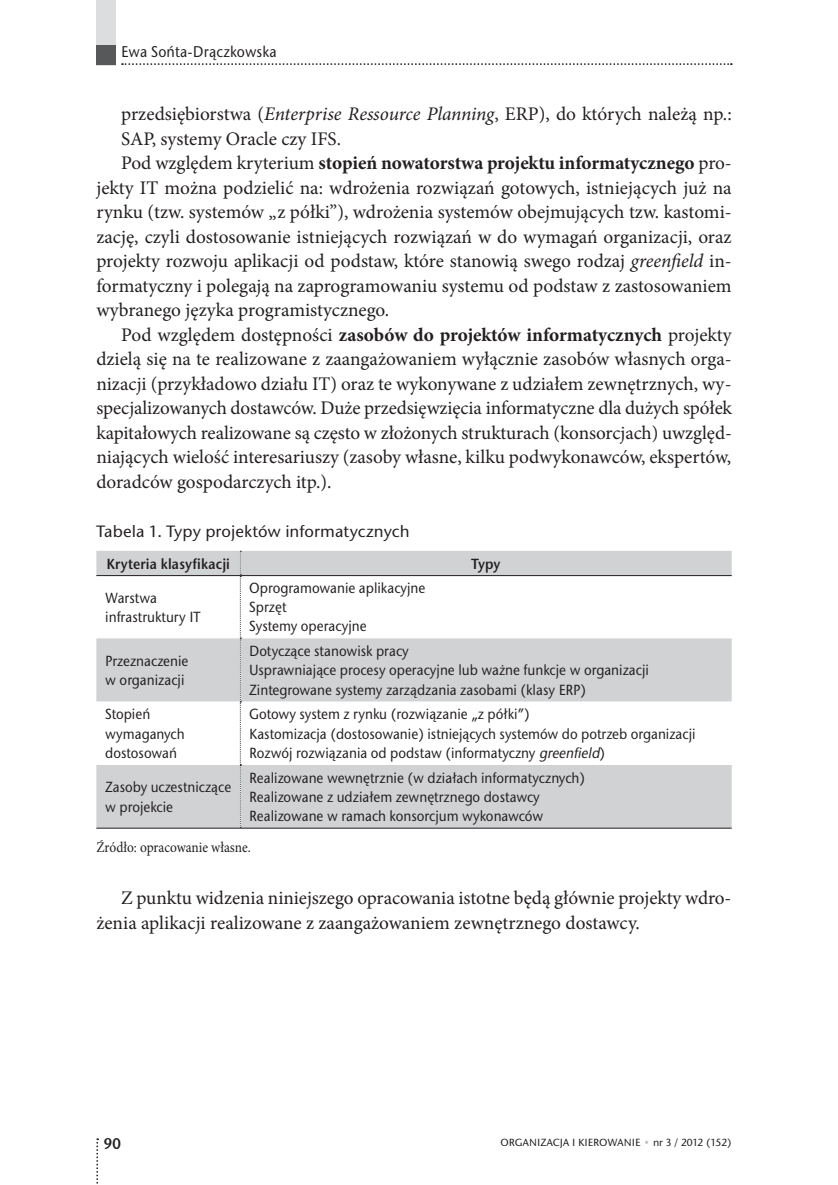
<style>
.page{position:relative;width:838px;height:1185px;background:#fff}
.page>*{position:absolute;margin:0;border:0;box-sizing:border-box;transform-origin:0 0}
.t1{font:19.25px/24.5px "Minion Pro";color:#231f20}
.t2{font:700 19.25px "Minion Pro";color:#231f20}
.t3{font:500 16.62px "Stone Sans Itc TOT";color:#231f20}
.t4{font:500 15.75px "Stone Sans Itc TOT";letter-spacing:.005em;color:#231f20;scale:.9 1}
.t5{font:15.75px "Stone Sans Itc TOT Semi";color:#231f20;scale:.9 1}
.t6{font:500 14.88px/19.2px "Stone Sans Itc TOT";color:#231f20;scale:.9 1}
.t7{font:14.88px "Minion Pro";color:#231f20;scale:.9 1}
.t8{font:14.88px "Stone Sans Itc TOT Semi";letter-spacing:.015em;color:#231f20;scale:.9 1}
.t9{font:500 10.5px "Stone Sans Itc TOT";color:#231f20}
.s1{font-style:italic}
.s2{font-weight:400}
.s3{color:#bcbdc0}
</style>
<div class="page">
<div style="left:96px;top:0;width:20px;height:65px;background:#dcdddf"></div>
<svg style="left:122px;top:63px;width:609px;height:2px"></svg>
<div style="left:96px;top:45px;width:20px;height:20px;background:#57585a"></div>
<svg style="left:96px;top:1138px;width:2px;height:46px"></svg>
<svg style="left:96px;top:551px;width:635px;height:277px"></svg>
<hr style="left:96px;top:575px;width:144px;height:1px;background:#231f20">
<hr style="left:240px;top:575px;width:491px;height:1px;background:#231f20">
<hr style="left:96px;top:828px;width:144px;height:1px;background:#231f20">
<hr style="left:240px;top:828px;width:491px;height:1px;background:#231f20">
<p class="t4" style="left:121px;top:42px;width:174px">Ewa Sońta-Drączkowska</p>
<p class="t1" style="left:121px;top:102px;width:612px">przedsiębiorstwa (<span class="s1">Enterprise Ressource Planning</span>, ERP), do których należą np.:</p>
<p class="t1" style="left:121px;top:126px;width:221px">SAP, systemy Oracle czy IFS.</p>
<p class="t2" style="left:121px;top:149px;width:612px"><span class="s2">Pod względem kryterium</span> stopień nowatorstwa projektu informatycznego <span class="s2">pro-</span></p>
<p class="t1" style="left:96px;top:175px;width:636px">jekty IT można podzielić na: wdrożenia rozwiązań gotowych, istniejących już na</p>
<p class="t1" style="left:96px;top:200px;width:636px">rynku (tzw. systemów „z półki”), wdrożenia systemów obejmujących tzw. kastomi-</p>
<p class="t1" style="left:96px;top:224px;width:636px">zację, czyli dostosowanie istniejących rozwiązań w do wymagań organizacji, oraz</p>
<p class="t1" style="left:96px;top:249px;width:636px">projekty rozwoju aplikacji od podstaw, które stanowią swego rodzaj <span class="s1">greenfield</span> in-</p>
<p class="t1" style="left:96px;top:273px;width:636px">formatyczny i polegają na zaprogramowaniu systemu od podstaw z zastosowaniem</p>
<p class="t1" style="left:96px;top:298px;width:294px">wybranego języka programistycznego.</p>
<p class="t2" style="left:121px;top:321px;width:612px"><span class="s2">Pod względem dostępności</span> zasobów do projektów informatycznych <span class="s2">projekty</span></p>
<p class="t1" style="left:96px;top:347px;width:636px">dzielą się na te realizowane z zaangażowaniem wyłącznie zasobów własnych orga-</p>
<p class="t1" style="left:96px;top:371px;width:636px">nizacji (przykładowo działu IT) oraz te wykonywane z udziałem zewnętrznych, wy-</p>
<p class="t1" style="left:96px;top:396px;width:637px">specjalizowanych dostawców. Duże przedsięwzięcia informatyczne dla dużych spółek</p>
<p class="t1" style="left:96px;top:420px;width:637px">kapitałowych realizowane są często w złożonych strukturach (konsorcjach) uwzględ-</p>
<p class="t1" style="left:96px;top:445px;width:636px">niających wielość interesariuszy (zasoby własne, kilku podwykonawców, ekspertów,</p>
<p class="t1" style="left:96px;top:469px;width:237px">doradców gospodarczych itp.).</p>
<p class="t3" style="left:96px;top:521px;width:315px">Tabela 1. Typy projektów informatycznych</p>
<p class="t8" style="left:106px;top:554px;width:139px">Kryteria klasyfikacji</p>
<p class="t8" style="left:471px;top:554px;width:34px">Typy</p>
<p class="t6" style="left:105px;top:588px;width:107px">Warstwa infrastruktury IT</p>
<p class="t6" style="left:249px;top:578px;width:197px">Oprogramowanie aplikacyjne<br>Sprzęt<br>Systemy operacyjne</p>
<p class="t6" style="left:105px;top:651px;width:94px">Przeznaczenie w organizacji</p>
<p class="t6" style="left:249px;top:641px;width:445px">Dotyczące stanowisk pracy<br>Usprawniające procesy operacyjne lub ważne funkcje w organizacji<br>Zintegrowane systemy zarządzania zasobami (klasy ERP)</p>
<p class="t6" style="left:105px;top:705px;width:90px">Stopień wymaganych dostosowań</p>
<p class="t6" style="left:249px;top:705px;width:497px">Gotowy system z rynku (rozwiązanie „z półki”)<br>Kastomizacja (dostosowanie) istniejących systemów do potrzeb organizacji<br>Rozwój rozwiązania od podstaw (informatyczny <span class="s1">greenfield</span>)</p>
<p class="t6" style="left:105px;top:778px;width:141px">Zasoby uczestniczące w projekcie</p>
<p class="t6" style="left:249px;top:768px;width:375px">Realizowane wewnętrznie (w działach informatycznych)<br>Realizowane z udziałem zewnętrznego dostawcy<br>Realizowane w ramach konsorcjum wykonawców</p>
<p class="t7" style="left:96px;top:837px;width:173px">Źródło: opracowanie własne.</p>
<p class="t1" style="left:96px;top:886px;width:636px;text-indent:25px">Z punktu widzenia niniejszego opracowania istotne będą głównie projekty wdro&shy;żenia aplikacji realizowane z zaangażowaniem zewnętrznego dostawcy.</p>
<p class="t5" style="left:104px;top:1134px;width:21px">90</p>
<p class="t9" style="left:500px;top:1136px;width:233px">ORGANIZACJA I --KIEROWANIE <span class="s3">•</span> nr 3 / 2012 (152)</p>
</div>
